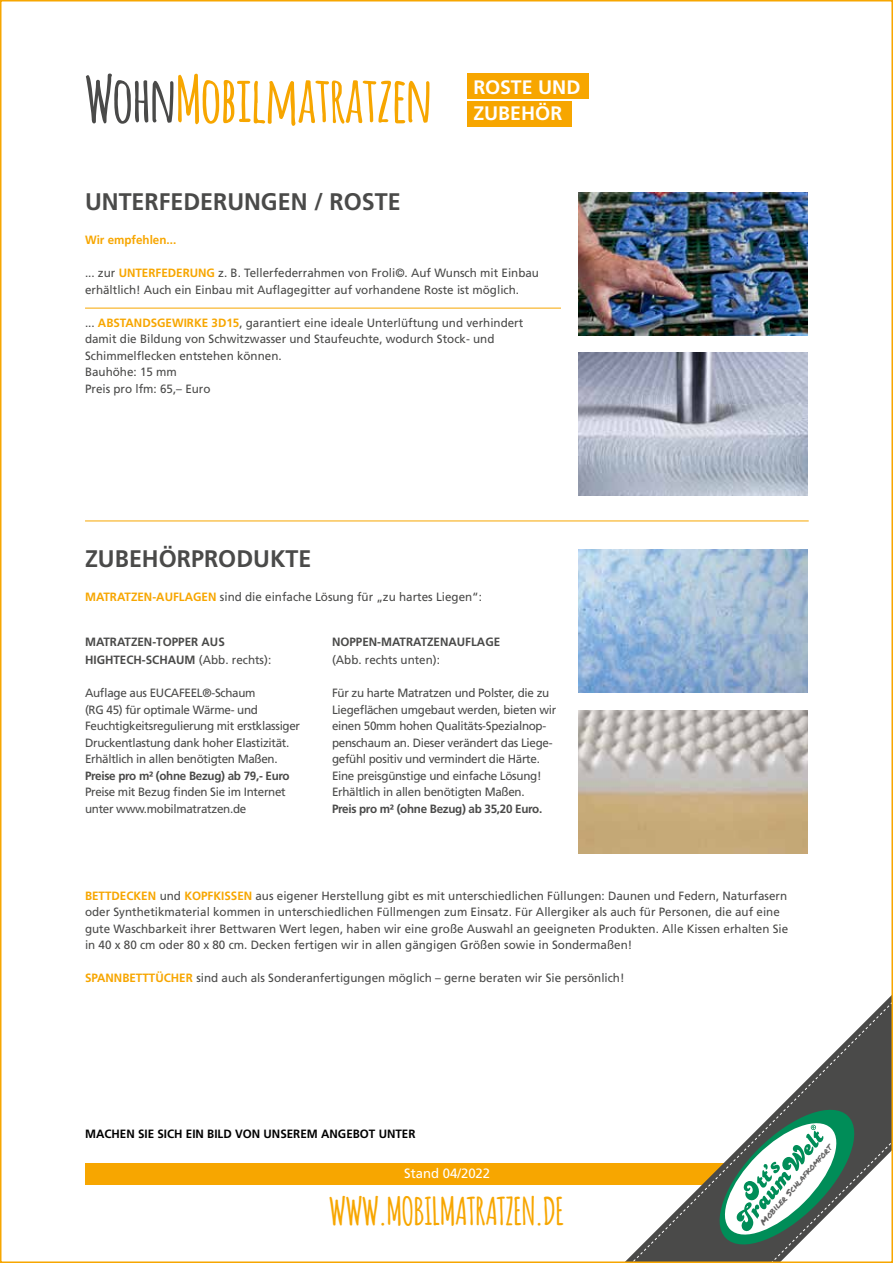
<style>
.page{position:relative;width:893px;height:1263px;background:#fff}
.page>*{position:absolute;margin:0;border:0;box-sizing:border-box;transform-origin:0 0}
.t1{font:700 63px "Amatic";color:#f7a600}
.t2{font:700 37.5px "Amatic";color:#f7a600}
.t3{font:700 24px "Frutiger LT";color:#4a4a49}
.t4{font:700 19.5px/26.2px "Frutiger LT";color:#fff}
.t5{font:13.5px "Frutiger LT";color:#fff}
.t6{font:12px/16.5px "Frutiger LT";color:#4a4a49}
.t7{font:12px/16.5px "Frutiger LT";letter-spacing:-.025em;color:#4a4a49}
.t8{font:700 12px/18px "Frutiger LT";color:#4a4a49}
.t9{font:700 12px "Frutiger LT";letter-spacing:-.025em;color:#4a4a49}
.t10{font:700 12px "Frutiger LT";color:#000}
.t11{font:700 12px "Frutiger LT";color:#f7a600}
.t12{font:8.7px "Permanent Marker";color:#646363}
.s1{color:#4a4a49}
.s2{font-weight:700;color:#f7a600}
.s3{font-weight:400}
</style>
<div class="page">
<div style="left:85px;top:1163px;width:732px;height:21px;background:#f7a600"></div>
<svg style="left:582px;top:997px;width:308px;height:263px"></svg>
<svg style="left:652px;top:1042px;width:238px;height:218px"></svg>
<hr style="left:85px;top:521px;width:724px;height:1px;background:#f7a600">
<img style="left:579px;top:352px;width:229px;height:144px">
<img style="left:579px;top:711px;width:229px;height:143px">
<img style="left:579px;top:193px;width:229px;height:143px">
<img style="left:579px;top:549px;width:229px;height:143px">
<hr style="left:85px;top:308px;width:476px;height:1px;background:#f7a600">
<div style="left:468px;top:74px;width:121px;height:25px;background:#f7a600"></div>
<div style="left:468px;top:102px;width:104px;height:25px;background:#f7a600"></div>
<h1 class="t1" style="left:85px;top:54px;width:348px"><span class="s1">Wohn</span>Mobilmatratzen</h1>
<h3 class="t4" style="left:473px;top:74px;width:108px">ROSTE UND<br>ZUBEHÖR</h3>
<h3 class="t3" style="left:85px;top:188px;width:317px">UNTERFEDERUNGEN / ROSTE</h3>
<p class="t11" style="left:85px;top:233px;width:93px">Wir empfehlen...</p>
<p class="t6" style="left:85px;top:265px;width:455px">... zur <span class="s2">UNTERFEDERUNG</span> z. B. Tellerfederrahmen von Froli©. Auf Wunsch mit Einbau erhältlich! Auch ein Einbau mit Auflagegitter auf vorhandene Roste ist möglich.</p>
<p class="t6" style="left:85px;top:314px;width:440px">... <span class="s2">ABSTANDSGEWIRKE 3D15</span>, garantiert eine ideale Unterlüftung und verhindert damit die Bildung von Schwitzwasser und Staufeuchte, wodurch Stock- und Schimmelflecken entstehen können.<br>Bauhöhe: 15 mm<br>Preis pro lfm: 65,– Euro</p>
<h3 class="t3" style="left:85px;top:545px;width:228px">ZUBEHÖRPRODUKTE</h3>
<p class="t6" style="left:85px;top:589px;width:398px"><span class="s2">MATRATZEN-AUFLAGEN</span> sind die einfache Lösung für „zu hartes Liegen“:</p>
<p class="t8" style="left:85px;top:633px;width:188px">MATRATZEN-TOPPER AUS<br>HIGHTECH-SCHAUM <span class="s3">(Abb. rechts):</span></p>
<p class="t7" style="left:85px;top:685px;width:217px">Auflage aus EUCAFEEL®-Schaum<br>(RG 45) für optimale Wärme- und Feuchtigkeitsregulierung mit erstklassiger Druckentlastung dank hoher Elastizität.<br>Erhältlich in allen benötigten Maßen.</p>
<p class="t9" style="left:85px;top:768px;width:206px">Preise pro m² (ohne Bezug) ab 79,- Euro</p>
<p class="t7" style="left:85px;top:784px;width:202px">Preise mit Bezug finden Sie im Internet unter www.mobilmatratzen.de</p>
<p class="t8" style="left:332px;top:633px;width:170px">NOPPEN-MATRATZENAUFLAGE</p>
<p class="t6" style="left:332px;top:652px;width:109px">(Abb. rechts unten):</p>
<p class="t7" style="left:332px;top:685px;width:226px">Für zu harte Matratzen und Polster, die zu Liegeflächen umgebaut werden, bieten wir einen 50mm hohen Qualitäts-Spezialnop&shy;penschaum an. Dieser verändert das Liege&shy;gefühl positiv und vermindert die Härte.<br>Eine preisgünstige und einfache Lösung!<br>Erhältlich in allen benötigten Maßen.</p>
<p class="t9" style="left:332px;top:801px;width:212px">Preis pro m² (ohne Bezug) ab 35,20 Euro.</p>
<p class="t6" style="left:85px;top:887px;width:705px"><span class="s2">BETTDECKEN</span> und <span class="s2">KOPFKISSEN</span> aus eigener Herstellung gibt es mit unterschiedlichen Füllungen: Daunen und Federn, Naturfasern oder Synthetikmaterial kommen in unterschiedlichen Füllmengen zum Einsatz. Für Allergiker als auch für Personen, die auf eine gute Waschbarkeit ihrer Bettwaren Wert legen, haben wir eine große Auswahl an geeigneten Produkten. Alle Kissen erhalten Sie in 40 x 80 cm oder 80 x 80 cm. Decken fertigen wir in allen gängigen Größen sowie in Sondermaßen!</p>
<p class="t6" style="left:85px;top:970px;width:541px"><span class="s2">SPANNBETTTÜCHER</span> sind auch als Sonderanfertigungen möglich – gerne beraten wir Sie persönlich!</p>
<p class="t10" style="left:85px;top:1127px;width:332px">MACHEN SIE SICH EIN BILD VON UNSEREM ANGEBOT UNTER</p>
<p class="t5" style="left:404px;top:1165px;width:87px">Stand 04/2022</p>
<h2 class="t2" style="left:329px;top:1185px;width:236px">WWW.MOBILMATRATZEN.DE</h2>
<p class="t12" style="left:757px;top:1219px;width:105px;rotate:-49deg">Mobiler Schlafkomfort</p>
</div>
